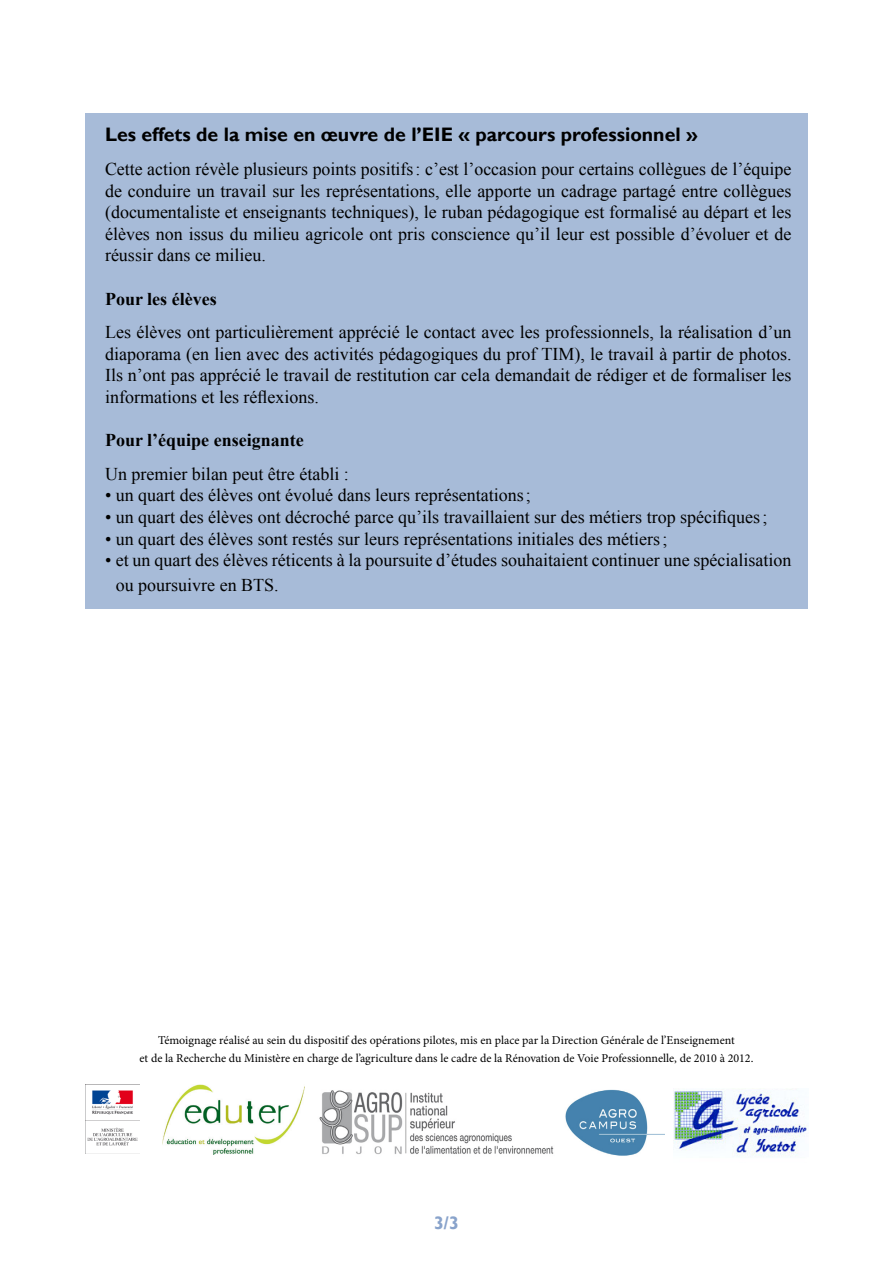
<style>
.page{position:relative;width:893px;height:1263px;background:#fff}
.page>*{position:absolute;margin:0;border:0;box-sizing:border-box;transform-origin:0 0}
.Style_de_paragraphe{font:700 19.5px "Gill Sans";color:#000}
.Style_de_paragraphe-2{font:18px/21.6px "Times New Roman";color:#000;text-align:justify}
.Style_de_paragraphe-3{font:700 18px "Times New Roman";color:#000}
.t1{font:700 18px "Gill Sans";color:#89a3cb}
.t2{font:12px "Minion Pro";color:#000}
</style>
<div class="page">
<div style="left:85px;top:113px;width:723px;height:495px;background:#a7bbd8"></div>
<img style="left:673px;top:1091px;width:134px;height:66px">
<img style="left:319px;top:1089px;width:345px;height:67px">
<img style="left:85px;top:1085px;width:54px;height:69px">
<img style="left:163px;top:1085px;width:142px;height:69px">
<p class="Style_de_paragraphe" style="left:105px;top:123px;width:594px">Les effets de la mise en œuvre de l’EIE « parcours professionnel »</p>
<p class="Style_de_paragraphe-2" style="left:105px;top:158px;width:688px">Cette action révèle plusieurs points positifs: c’est l’occasion pour certains collègues de l’équipe de conduire un travail sur les représentations, elle apporte un cadrage partagé entre collègues (documentaliste et enseignants techniques), le ruban pédagogique est formalisé au départ et les élèves non issus du milieu agricole ont pris conscience qu’il leur est possible d’évoluer et de réussir dans ce milieu.</p>
<p class="Style_de_paragraphe-3" style="left:105px;top:286px;width:113px">Pour les élèves</p>
<p class="Style_de_paragraphe-2" style="left:105px;top:321px;width:688px">Les élèves ont particulièrement apprécié le contact avec les professionnels, la réalisation d’un diaporama (en lien avec des activités pédagogiques du prof TIM), le travail à partir de photos.<br>Ils n’ont pas apprécié le travail de restitution car cela demandait de rédiger et de formaliser les informations et les réflexions.</p>
<p class="Style_de_paragraphe-3" style="left:105px;top:428px;width:200px">Pour l’équipe enseignante</p>
<p class="Style_de_paragraphe-2" style="left:105px;top:463px;width:245px">Un premier bilan peut être établi :</p>
<p class="Style_de_paragraphe-2" style="left:105px;top:484px;width:427px">• un quart des élèves ont évolué dans leurs représentations;</p>
<p class="Style_de_paragraphe-2" style="left:105px;top:506px;width:664px">• un quart des élèves ont décroché parce qu’ils travaillaient sur des métiers trop spécifiques;</p>
<p class="Style_de_paragraphe-2" style="left:105px;top:528px;width:564px">• un quart des élèves sont restés sur leurs représentations initiales des métiers;</p>
<p class="Style_de_paragraphe-2" style="left:116px;top:547px;width:677px;line-height:25.2px;text-indent:-11px">• et un quart des élèves réticents à la poursuite d’études souhaitaient continuer une spécialisation ou poursuivre en BTS.</p>
<p class="t2" style="left:158px;top:1032px;width:578px">Témoignage réalisé au sein du dispositif des opérations pilotes, mis en place par la Direction Générale de l’Enseignement</p>
<p class="t2" style="left:140px;top:1050px;width:615px">et de la Recherche du Ministère en charge de l’agriculture dans le cadre de la Rénovation de Voie Professionnelle, de 2010 à 2012.</p>
<p class="t1" style="left:434px;top:1212px;width:26px">3/3</p>
</div>
